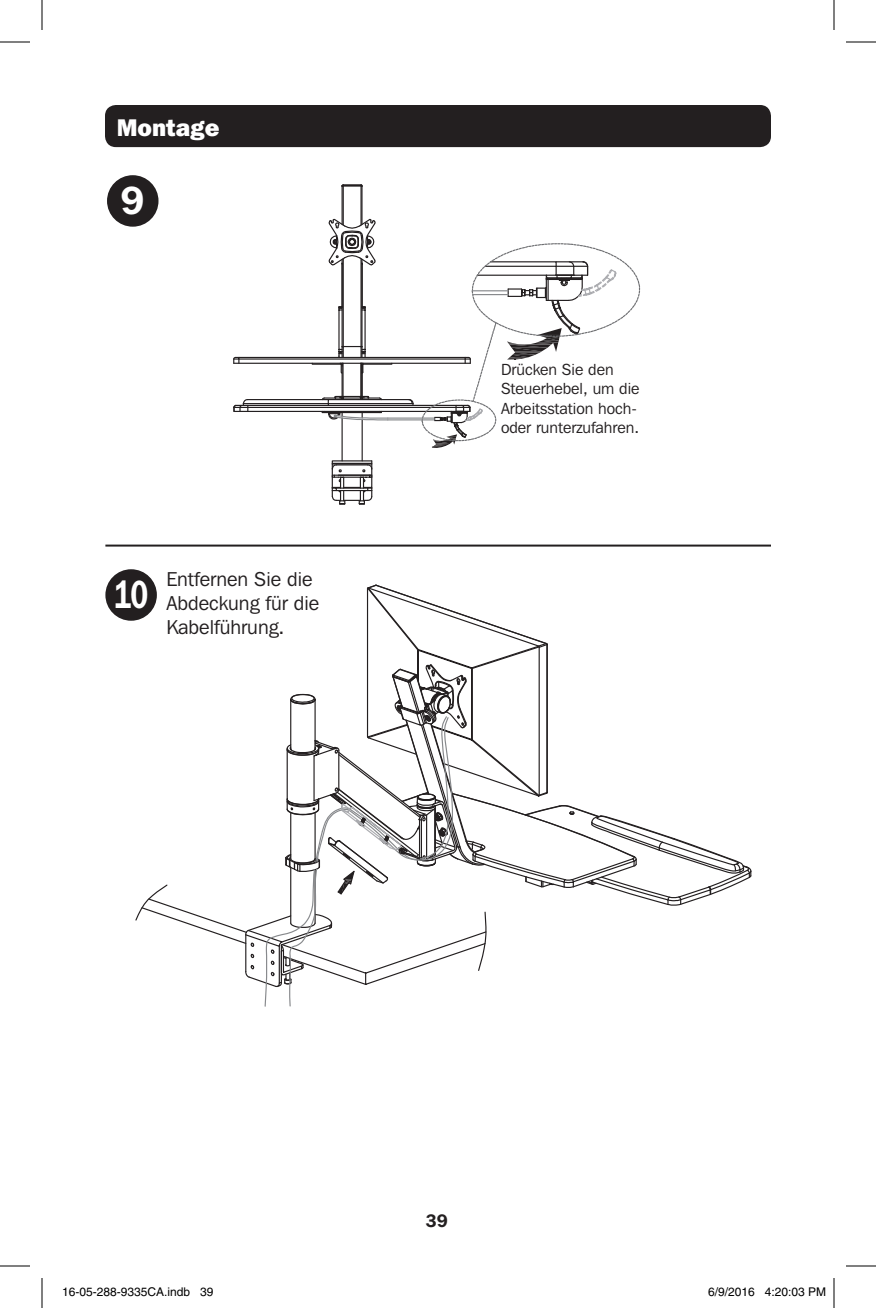
<style>
.page{position:relative;width:876px;height:1308px;background:#fff}
.page>*{position:absolute;margin:0;border:0;box-sizing:border-box;transform-origin:0 0}
.t1{font:600 39px "Franklin Gothic IT Cby BT";color:#fff;scale:.75 1}
.t2{font:600 39px "Franklin Gothic IT Cby BT";color:#fff}
.t3{font:800 24px "Franklin Gothic IT Cby BT";color:#fff}
.t4{font:20px/24px "Franklin Gothic IT Cby BT";color:#231f20}
.t5{font:600 18px "Franklin Gothic IT Cby BT";color:#231f20}
.t6{font:16px/19.2px "Franklin Gothic IT Cby BT";color:#231f20}
.t7{font:12px "Helvetica";color:#000}
</style>
<div class="page">
<div style="left:105px;top:105px;width:666px;height:42px;background:#231f20;border-radius:11px"></div>
<div style="left:108px;top:176px;width:50px;height:50px;background:#231f20;border-radius:50%"></div>
<div style="left:107px;top:175px;width:52px;height:52px;border:2px solid #231f20;border-radius:50%"></div>
<hr style="left:105px;top:545px;width:666px;height:2px;background:#231f20">
<div style="left:106px;top:570px;width:50px;height:50px;background:#231f20;border-radius:50%"></div>
<div style="left:105px;top:569px;width:52px;height:52px;border:2px solid #231f20;border-radius:50%"></div>
<hr style="left:343px;top:186px;width:1px;height:39px;background:#231f20">
<hr style="left:360px;top:186px;width:2px;height:39px;background:#231f20">
<hr style="left:361px;top:186px;width:2px;height:38px;background:#231f20">
<hr style="left:342px;top:186px;width:1px;height:38px;background:#231f20">
<svg style="left:331px;top:460px;width:42px;height:45px"></svg>
<hr style="left:362px;top:419px;width:1px;height:42px;background:#231f20">
<hr style="left:342px;top:418px;width:1px;height:43px;background:#231f20">
<svg style="left:341px;top:184px;width:22px;height:3px"></svg>
<svg style="left:233px;top:218px;width:408px;height:230px"></svg>
<hr style="left:473px;top:294px;width:35px;height:1px;background:#87898c">
<hr style="left:472px;top:290px;width:36px;height:1px;background:#87898c">
<svg style="left:134px;top:584px;width:618px;height:423px"></svg>
<hr style="left:0;top:42px;width:30px;height:1px;background:#000">
<hr style="left:846px;top:42px;width:30px;height:1px;background:#000">
<hr style="left:0;top:1266px;width:30px;height:1px;background:#000">
<hr style="left:846px;top:1266px;width:30px;height:1px;background:#000">
<hr style="left:42px;top:0;width:1px;height:30px;background:#000">
<hr style="left:42px;top:1278px;width:1px;height:30px;background:#000">
<hr style="left:834px;top:0;width:1px;height:30px;background:#000">
<hr style="left:834px;top:1278px;width:1px;height:30px;background:#000">
<p class="t3" style="left:117px;top:112px;width:104px">Montage</p>
<p class="t2" style="left:120px;top:176px;width:25px">9</p>
<p class="t1" style="left:114px;top:570px;width:48px">10</p>
<p class="t4" style="left:166px;top:567px;width:155px">Entfernen Sie die<br>Abdeckung für die<br>Kabelführung.</p>
<p class="t6" style="left:501px;top:360px;width:140px">Drücken Sie den<br>Steuerhebel, um die<br>Arbeitsstation hoch&shy;oder runterzufahren.</p>
<p class="t5" style="left:426px;top:1209px;width:23px">39</p>
<p class="t7" style="left:62px;top:1285px;width:153px">16-05-288-9335CA.indb 39</p>
<p class="t7" style="left:708px;top:1285px;width:120px">6/9/2016 4:20:03 PM</p>
</div>
